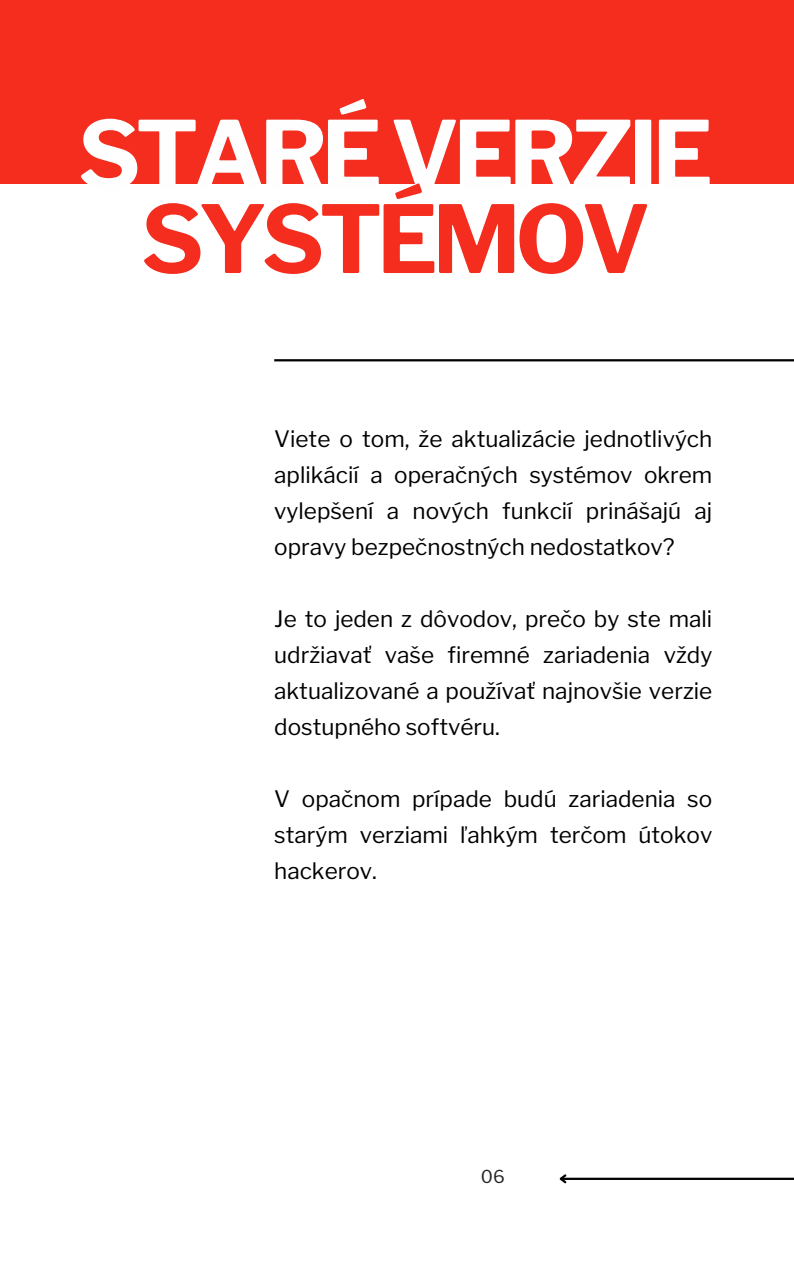
<style>
.page{position:relative;width:794px;height:1266px;background:#fff}
.page>*{position:absolute;margin:0;border:0;box-sizing:border-box;transform-origin:0 0}
.t1{font:700 92.93px "Libre Franklin";letter-spacing:-.06em;color:#fffeff}
.t2{font:700 92.93px "Libre Franklin";letter-spacing:-.06em;color:#f42d1e}
.t3{font:22.5px/36px "Libre Franklin";color:#000;text-align:justify}
.t4{font:17.7px "Libre Franklin";color:#242424}
</style>
<div class="page">
<hr style="left:560px;top:1177px;width:233px;height:3px;background:#000">
<svg style="left:559px;top:1174px;width:9px;height:10px"></svg>
<div style="left:0;top:0;width:793px;height:183px;background:#f42d1e"></div>
<hr style="left:274px;top:359px;width:519px;height:2px;background:#000">
<p class="t1" style="left:78px;top:99px;width:636px">STARÉVERZIE</p>
<p class="t2" style="left:141px;top:183px;width:510px">SYSTÉMOV</p>
<p class="t3" style="left:274px;top:421px;width:439px">Viete o tom, že aktualizácie jednotlivých aplikácií a operačných systémov okrem vylepšení a nových funkcií prinášajú aj opravy bezpečnostných nedostatkov?</p>
<p class="t3" style="left:274px;top:601px;width:439px">Je to jeden z dôvodov, prečo by ste mali udržiavať vaše firemné zariadenia vždy aktualizované a používať najnovšie verzie dostupného softvéru.</p>
<p class="t3" style="left:274px;top:781px;width:439px">V opačnom prípade budú zariadenia so starým verziami ľahkým terčom útokov hackerov.</p>
<p class="t4" style="left:480px;top:1166px;width:25px">06</p>
</div>
